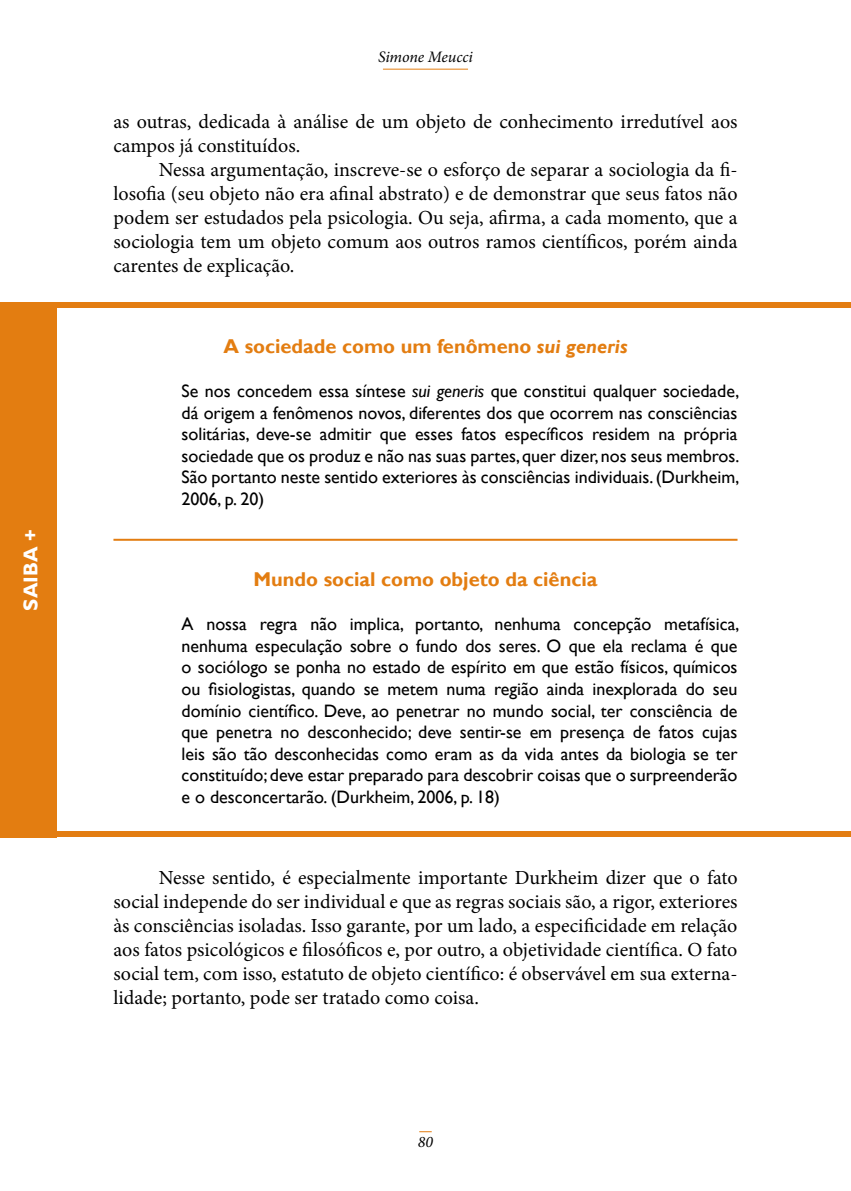
<style>
.page{position:relative;width:851px;height:1191px;background:#fff}
.page>*{position:absolute;margin:0;border:0;box-sizing:border-box;transform-origin:0 0}
.t1{font:20px/24px "Minion Pro";color:#000;text-align:justify}
.t2{font:700 20px "Gill Sans";color:#e37d11}
.t3{font:700 20px "Gill Sans";color:#fff}
.t4{font:18px/21.6px "Gill Sans";color:#000;text-align:justify}
.t5{font:italic 16px "Minion Pro";letter-spacing:-.005em;color:#000}
.s1{font-style:italic}
</style>
<div class="page">
<svg style="left:419px;top:1131px;width:12px;height:1px"></svg>
<hr style="left:383px;top:69px;width:85px;height:1px;background:#e37d11">
<div style="left:0;top:302px;width:57px;height:536px;background:#e37d11"></div>
<div style="left:55px;top:302px;width:795px;height:6px;background:#e37d11"></div>
<hr style="left:113px;top:539px;width:624px;height:2px;background:#e37d11">
<div style="left:55px;top:831px;width:795px;height:5px;background:#e37d11"></div>
<p class="t3" style="left:19px;top:610px;width:83px;rotate:-90deg">SAIBA +</p>
<p class="t5" style="left:378px;top:46px;width:96px">Simone Meucci</p>
<p class="t1" style="left:113px;top:110px;width:625px">as outras, dedicada à análise de um objeto de conhecimento irredutível aos campos já constituídos.</p>
<p class="t1" style="left:113px;top:158px;width:625px;text-indent:45px">Nessa argumentação, inscreve-se o esforço de separar a sociologia da fi&shy;losofia (seu objeto não era afinal abstrato) e de demonstrar que seus fatos não podem ser estudados pela psicologia. Ou seja, afirma, a cada momento, que a sociologia tem um objeto comum aos outros ramos científicos, porém ainda carentes de explicação.</p>
<p class="t2" style="left:223px;top:334px;width:405px">A sociedade como um fenômeno <span class="s1">sui generis</span></p>
<p class="t4" style="left:181px;top:380px;width:559px">Se nos concedem essa síntese <span class="s1">sui generis</span> que constitui qualquer sociedade, dá origem a fenômenos novos, diferentes dos que ocorrem nas consciências solitárias, deve-se admitir que esses fatos específicos residem na própria sociedade que os produz e não nas suas partes, quer dizer, nos seus membros.<br>São portanto neste sentido exteriores às consciências individuais. (Durkheim, 2006, p. 20)</p>
<p class="t2" style="left:253px;top:567px;width:345px">Mundo social como objeto da ciência</p>
<p class="t4" style="left:181px;top:613px;width:559px">A nossa regra não implica, portanto, nenhuma concepção metafísica, nenhuma especulação sobre o fundo dos seres. O que ela reclama é que o sociólogo se ponha no estado de espírito em que estão físicos, químicos ou fisiologistas, quando se metem numa região ainda inexplorada do seu domínio científico. Deve, ao penetrar no mundo social, ter consciência de que penetra no desconhecido; deve sentir-se em presença de fatos cujas leis são tão desconhecidas como eram as da vida antes da biologia se ter constituído; deve estar preparado para descobrir coisas que o surpreenderão e o desconcertarão. (Durkheim, 2006, p. 18)</p>
<p class="t1" style="left:113px;top:865px;width:625px;text-indent:45px">Nesse sentido, é especialmente importante Durkheim dizer que o fato social independe do ser individual e que as regras sociais são, a rigor, exteriores às consciências isoladas. Isso garante, por um lado, a especificidade em relação aos fatos psicológicos e filosóficos e, por outro, a objetividade científica. O fato social tem, com isso, estatuto de objeto científico: é observável em sua externa&shy;lidade; portanto, pode ser tratado como coisa.</p>
<p class="t5" style="left:418px;top:1131px;width:17px">80</p>
</div>
